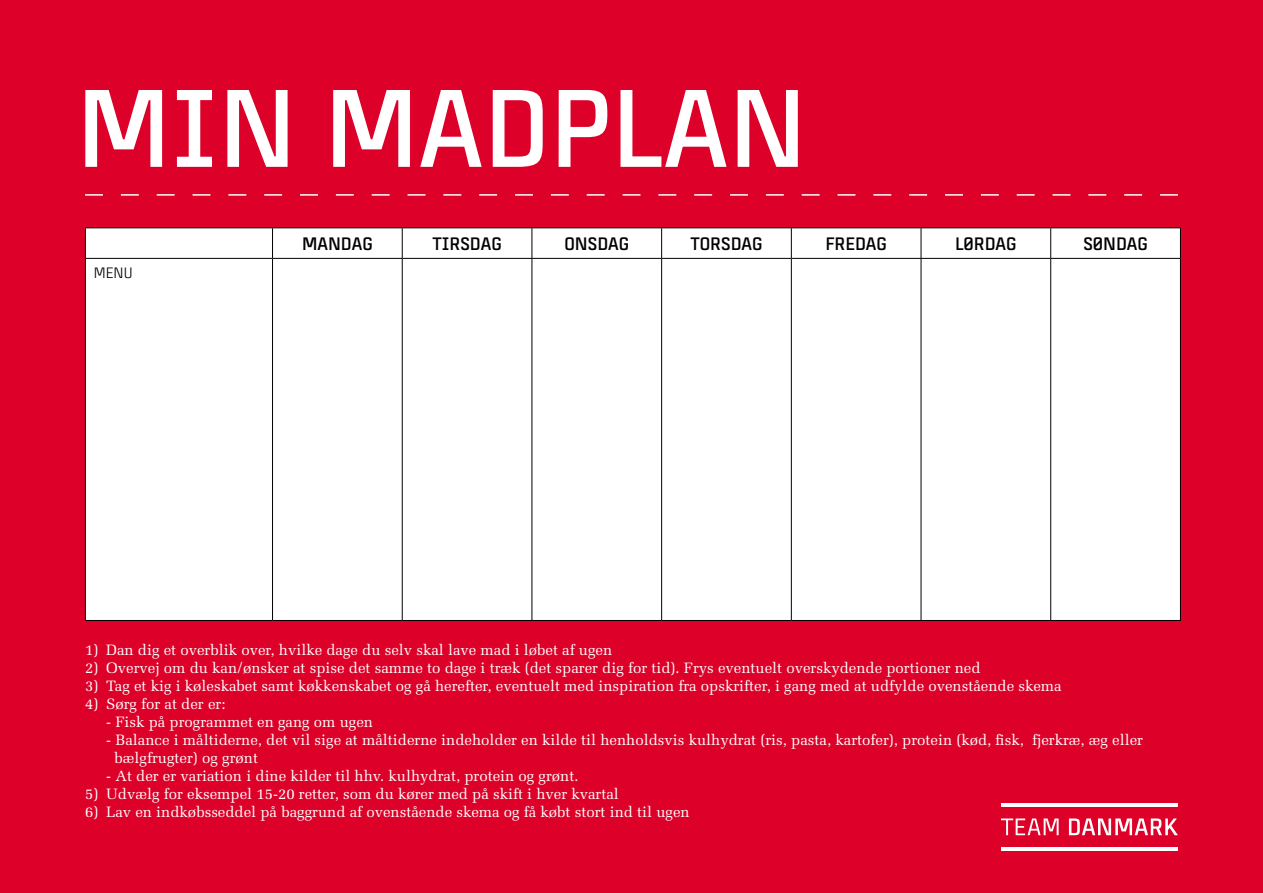
<style>
.page{position:relative;width:1263px;height:893px;background:#dd0028}
.page>*{position:absolute;margin:0;border:0;box-sizing:border-box;transform-origin:0 0}
.t1{font:700 109.95px "Team Danmark 4";color:#fff}
.t2{font:700 18px "Team Danmark 4";color:#000}
.t3{font:15px/18px "Melior";color:#fff}
.t4{font:15px "Team Danmark 4";color:#000}
</style>
<div class="page">
<div style="left:86px;top:228px;width:1094px;height:392px;background:#fff"></div>
<hr style="left:85px;top:227px;width:188px;height:1px;background:#000">
<hr style="left:85px;top:228px;width:1px;height:30px;background:#000">
<hr style="left:273px;top:227px;width:129px;height:1px;background:#000">
<hr style="left:272px;top:228px;width:1px;height:30px;background:#000">
<hr style="left:402px;top:227px;width:130px;height:1px;background:#000">
<hr style="left:402px;top:228px;width:1px;height:30px;background:#000">
<hr style="left:532px;top:227px;width:130px;height:1px;background:#000">
<hr style="left:531px;top:228px;width:1px;height:30px;background:#000">
<hr style="left:662px;top:227px;width:129px;height:1px;background:#000">
<hr style="left:661px;top:228px;width:1px;height:30px;background:#000">
<hr style="left:791px;top:227px;width:130px;height:1px;background:#000">
<hr style="left:791px;top:228px;width:1px;height:30px;background:#000">
<hr style="left:921px;top:227px;width:130px;height:1px;background:#000">
<hr style="left:921px;top:228px;width:1px;height:30px;background:#000">
<hr style="left:1051px;top:227px;width:130px;height:1px;background:#000">
<hr style="left:1050px;top:228px;width:1px;height:30px;background:#000">
<hr style="left:1180px;top:228px;width:1px;height:30px;background:#000">
<hr style="left:85px;top:258px;width:188px;height:1px;background:#000">
<hr style="left:85px;top:259px;width:1px;height:361px;background:#000">
<hr style="left:273px;top:258px;width:129px;height:1px;background:#000">
<hr style="left:272px;top:259px;width:1px;height:361px;background:#000">
<hr style="left:402px;top:258px;width:130px;height:1px;background:#000">
<hr style="left:402px;top:259px;width:1px;height:361px;background:#000">
<hr style="left:532px;top:258px;width:130px;height:1px;background:#000">
<hr style="left:531px;top:259px;width:1px;height:361px;background:#000">
<hr style="left:662px;top:258px;width:129px;height:1px;background:#000">
<hr style="left:661px;top:259px;width:1px;height:361px;background:#000">
<hr style="left:791px;top:258px;width:130px;height:1px;background:#000">
<hr style="left:791px;top:259px;width:1px;height:361px;background:#000">
<hr style="left:921px;top:258px;width:130px;height:1px;background:#000">
<hr style="left:921px;top:259px;width:1px;height:361px;background:#000">
<hr style="left:1051px;top:258px;width:130px;height:1px;background:#000">
<hr style="left:1050px;top:259px;width:1px;height:361px;background:#000">
<hr style="left:1180px;top:259px;width:1px;height:361px;background:#000">
<hr style="left:85px;top:620px;width:188px;height:1px;background:#000">
<hr style="left:273px;top:620px;width:129px;height:1px;background:#000">
<hr style="left:402px;top:620px;width:130px;height:1px;background:#000">
<hr style="left:532px;top:620px;width:130px;height:1px;background:#000">
<hr style="left:662px;top:620px;width:129px;height:1px;background:#000">
<hr style="left:791px;top:620px;width:130px;height:1px;background:#000">
<hr style="left:921px;top:620px;width:130px;height:1px;background:#000">
<hr style="left:1051px;top:620px;width:130px;height:1px;background:#000">
<hr style="left:1001px;top:847px;width:177px;height:3px;background:#fff">
<hr style="left:1001px;top:803px;width:177px;height:4px;background:#fff">
<svg style="left:1069px;top:818px;width:109px;height:17px"></svg>
<svg style="left:1001px;top:818px;width:57px;height:17px"></svg>
<svg style="left:85px;top:194px;width:1093px;height:2px"></svg>
<h1 class="t1" style="left:77px;top:71px;width:732px">MIN MADPLAN</h1>
<p class="t4" style="left:94px;top:266px;width:40px">MENU</p>
<p class="t2" style="left:302px;top:234px;width:72px">MANDAG</p>
<p class="t2" style="left:432px;top:234px;width:71px">TIRSDAG</p>
<p class="t2" style="left:564px;top:234px;width:66px">ONSDAG</p>
<p class="t2" style="left:690px;top:234px;width:74px">TORSDAG</p>
<p class="t2" style="left:825px;top:234px;width:63px">FREDAG</p>
<p class="t2" style="left:955px;top:234px;width:63px">LØRDAG</p>
<p class="t2" style="left:1083px;top:234px;width:66px">SØNDAG</p>
<p class="t3" style="left:85px;top:641px;width:529px">1) Dan dig et overblik over, hvilke dage du selv skal lave mad i løbet af ugen</p>
<p class="t3" style="left:85px;top:659px;width:897px">2) Overvej om du kan/ønsker at spise det samme to dage i træk (det sparer dig for tid). Frys eventuelt overskydende portioner ned</p>
<p class="t3" style="left:85px;top:677px;width:978px">3) Tag et kig i køleskabet samt køkkenskabet og gå herefter, eventuelt med inspiration fra opskrifter, i gang med at udfylde ovenstående skema</p>
<p class="t3" style="left:85px;top:695px;width:142px">4) Sørg for at der er:</p>
<p class="t3" style="left:106px;top:713px;width:268px">- Fisk på programmet en gang om ugen</p>
<p class="t3" style="left:115px;top:731px;width:1030px;text-indent:-8px">- Balance i måltiderne, det vil sige at måltiderne indeholder en kilde til henholdsvis kulhydrat (ris, pasta, kartofer), protein (kød, fisk, fjerkræ, æg eller bælgfrugter) og grønt</p>
<p class="t3" style="left:106px;top:767px;width:474px">- At der er variation i dine kilder til hhv. kulhydrat, protein og grønt.</p>
<p class="t3" style="left:85px;top:785px;width:535px">5) Udvælg for eksempel 15-20 retter, som du kører med på skift i hver kvartal</p>
<p class="t3" style="left:85px;top:803px;width:606px">6) Lav en indkøbsseddel på baggrund af ovenstående skema og få købt stort ind til ugen</p>
</div>
